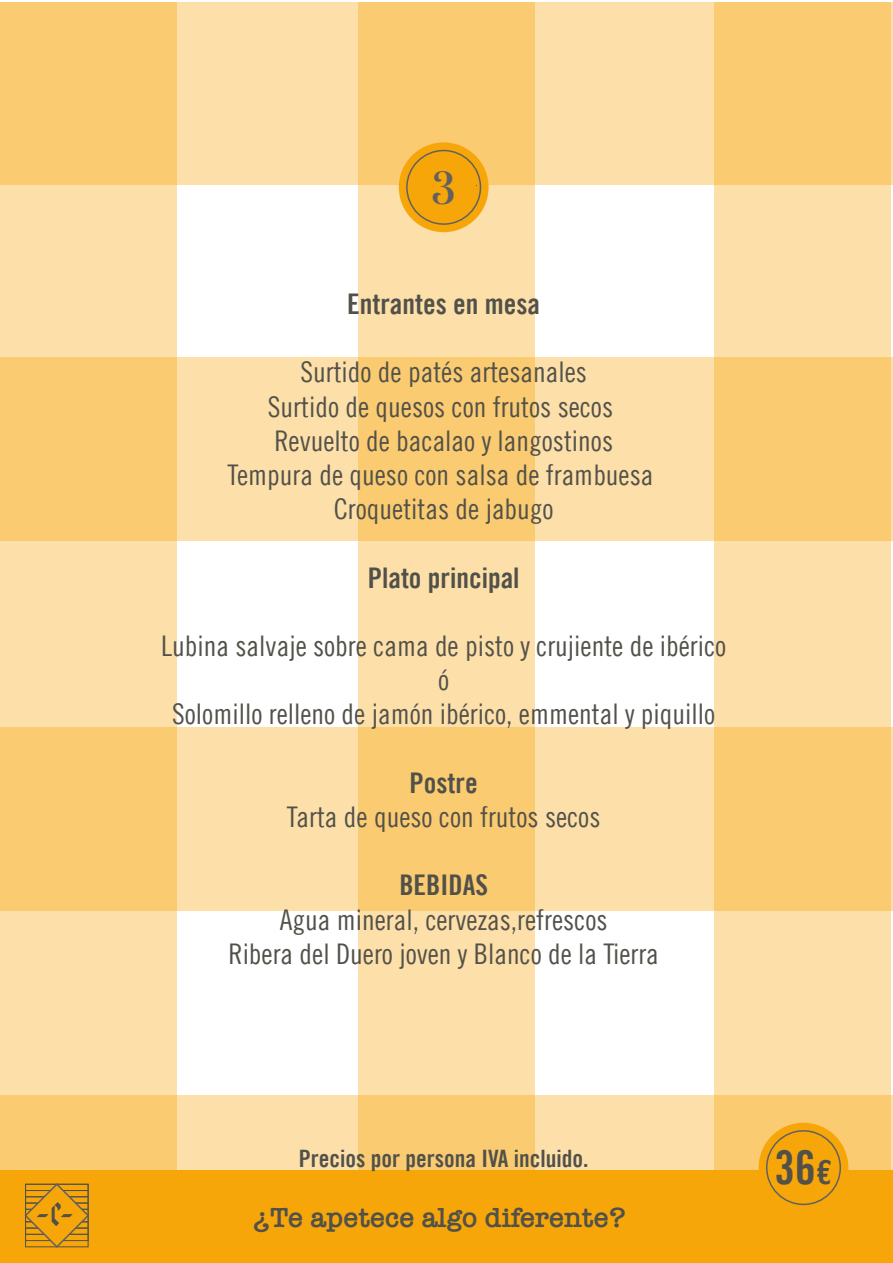
<style>
.page{position:relative;width:893px;height:1263px;background:#fff}
.page>*{position:absolute;margin:0;border:0;box-sizing:border-box;transform-origin:0 0}
.t1{font:46.5px "Trade Gothic LT Bold Cond Twenty";color:#525149}
.t2{font:500 46.5px "Domaine Disp Nar";color:#616160}
.t3{font:28.5px/34.2px "Trade Gothic LT Cond Eighteen";color:#525149;text-align:center}
.t4{font:28.5px "Trade Gothic LT Bold Cond Twenty";color:#525149}
.t5{font:600 28.5px "American Typewriter";color:#525149}
.t6{font:24px "Trade Gothic LT Bold Cond Twenty";color:#525149}
.s1{font-size:33px}
</style>
<div class="page">
<div style="left:714px;top:2px;width:176px;height:1261px;background:#fcdfa9"></div>
<div style="left:358px;top:2px;width:176px;height:1261px;background:#fcdfa9"></div>
<div style="left:0;top:2px;width:176px;height:1261px;background:#fcdfa9"></div>
<svg style="left:1px;top:2px;width:892px;height:182px;background:#fad388"></svg>
<svg style="left:0;top:357px;width:892px;height:184px;background:#fad387"></svg>
<svg style="left:0;top:727px;width:892px;height:183px;background:#fad387"></svg>
<svg style="left:0;top:1095px;width:892px;height:75px;background:#fad388"></svg>
<div style="left:0;top:1170px;width:893px;height:93px;background:#f7a609"></div>
<svg style="left:24px;top:1183px;width:65px;height:65px"></svg>
<div style="left:399px;top:142px;width:90px;height:90px;background:#f7a609;border-radius:50%"></div>
<div style="left:406px;top:150px;width:75px;height:75px;border:2px solid #616160;border-radius:50%"></div>
<div style="left:759px;top:1123px;width:89px;height:89px;background:#f7a609;border-radius:50%"></div>
<div style="left:766px;top:1130px;width:75px;height:75px;border:2px solid #616160;border-radius:50%"></div>
<h1 class="t2" style="left:432px;top:160px;width:24px">3</h1>
<p class="t4" style="left:347px;top:286px;width:195px">Entrantes en mesa</p>
<p class="t3" style="left:228px;top:355px;width:427px">Surtido de patés artesanales<br>Surtido de quesos con frutos secos<br>Revuelto de bacalao y langostinos<br>Tempura de queso con salsa de frambuesa<br>Croquetitas de jabugo</p>
<p class="t4" style="left:368px;top:560px;width:153px">Plato principal</p>
<p class="t3" style="left:161px;top:628px;width:567px">Lubina salvaje sobre cama de pisto y crujiente de ibérico ó<br>Solomillo relleno de jamón ibérico, emmental y piquillo</p>
<p class="t4" style="left:410px;top:765px;width:70px">Postre</p>
<p class="t3" style="left:287px;top:799px;width:315px">Tarta de queso con frutos secos</p>
<p class="t4" style="left:399px;top:868px;width:90px">BEBIDAS</p>
<p class="t3" style="left:228px;top:902px;width:432px">Agua mineral, cervezas,refrescos<br>Ribera del Duero joven y Blanco de la Tierra</p>
<p class="t6" style="left:299px;top:1143px;width:291px">Precios por persona IVA incluido.</p>
<p class="t5" style="left:253px;top:1195px;width:374px">¿Te apetece algo diferente?</p>
<h1 class="t1" style="left:774px;top:1139px;width:59px">36<span class="s1">€</span></h1>
</div>
